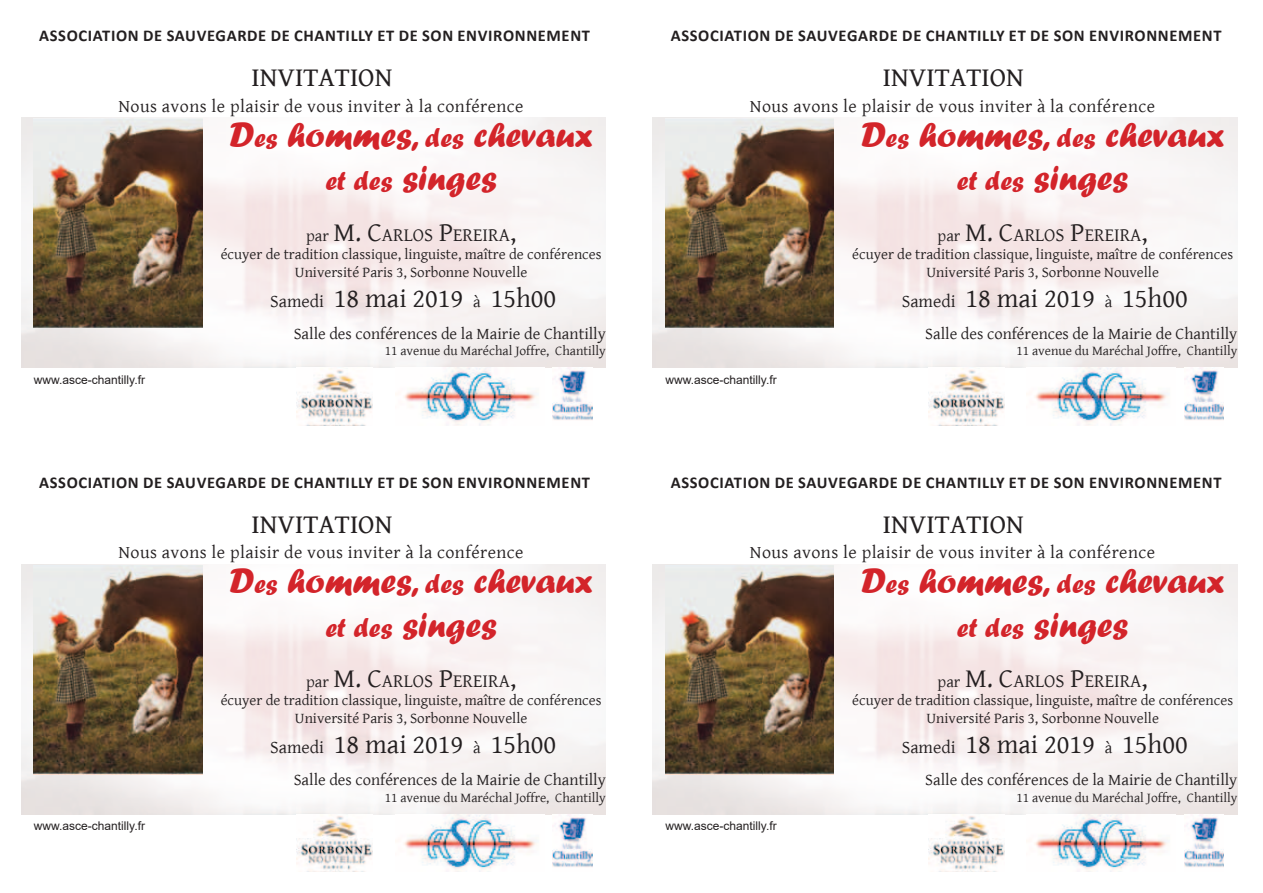
<style>
.page{position:relative;width:1263px;height:893px;background:#fff}
.page>*{position:absolute;margin:0;border:0;box-sizing:border-box;transform-origin:0 0}
.t1{font:36px/43.2px "Forte";color:#d3242a;text-align:center}
.t2{font:27px "Gentium Basic";color:#231f20}
.t3{font:27px "Gentium Book Basic";color:#231f20}
.t4{font:18.9px "Gentium Basic";color:#231f20}
.t5{font:18px "Gentium Basic";letter-spacing:.025em;color:#231f20}
.t6{font:700 16.5px "Calibri";letter-spacing:.04em;color:#231f20}
.t7{font:16.5px "Gentium Basic";color:#231f20}
.t8{font:15px/18px "Gentium Basic";color:#231f20;text-align:center}
.t9{font:13.5px "Gentium Basic";color:#231f20}
.t10{font:12px "Arial";color:#231f20}
.s1{font-size:27px}
.s2{font-size:16.5px}
.s3{font-size:18px}
</style>
<div class="page">
<img style="left:21px;top:118px;width:585px;height:250px">
<img style="left:34px;top:119px;width:168px;height:209px">
<img style="left:553px;top:368px;width:39px;height:52px">
<img style="left:404px;top:368px;width:133px;height:57px">
<img style="left:297px;top:369px;width:75px;height:56px">
<img style="left:665px;top:119px;width:169px;height:209px">
<img style="left:1184px;top:368px;width:40px;height:52px">
<img style="left:1035px;top:368px;width:133px;height:57px">
<img style="left:928px;top:369px;width:76px;height:56px">
<img style="left:21px;top:564px;width:585px;height:250px">
<img style="left:34px;top:565px;width:168px;height:209px">
<img style="left:553px;top:814px;width:39px;height:53px">
<img style="left:404px;top:814px;width:133px;height:58px">
<img style="left:297px;top:815px;width:75px;height:57px">
<img style="left:665px;top:565px;width:169px;height:209px">
<img style="left:1184px;top:814px;width:40px;height:53px">
<img style="left:1035px;top:814px;width:133px;height:58px">
<img style="left:928px;top:815px;width:76px;height:57px">
<p class="t6" style="left:39px;top:24px;width:552px">ASSOCIATION DE SAUVEGARDE DE CHANTILLY ET DE SON ENVIRONNEMENT</p>
<h2 class="t3" style="left:251px;top:58px;width:142px">INVITATION</h2>
<p class="t5" style="left:118px;top:93px;width:407px">Nous avons le plaisir de vous inviter à la conférence</p>
<h1 class="t1" style="left:230px;top:113px;width:365px">D<span class="s1">es</span> hommes, <span class="s1">des</span> chevaux <span class="s1">et des</span> singes</h1>
<p class="t6" style="left:671px;top:24px;width:552px">ASSOCIATION DE SAUVEGARDE DE CHANTILLY ET DE SON ENVIRONNEMENT</p>
<h2 class="t3" style="left:883px;top:58px;width:142px">INVITATION</h2>
<p class="t5" style="left:750px;top:93px;width:407px">Nous avons le plaisir de vous inviter à la conférence</p>
<h1 class="t1" style="left:861px;top:113px;width:365px">D<span class="s1">es</span> hommes, <span class="s1">des</span> chevaux <span class="s1">et des</span> singes</h1>
<p class="t4" style="left:306px;top:221px;width:212px"><span class="s2">par</span> <span class="s1">M.</span> <span class="s1">C</span>ARLOS <span class="s1">P</span>EREIRA<span class="s1">,</span></p>
<p class="t8" style="left:221px;top:244px;width:382px">écuyer de tradition classique, linguiste, maître de conférences<br>Université Paris 3, Sorbonne Nouvelle</p>
<p class="t4" style="left:937px;top:221px;width:212px"><span class="s2">par</span> <span class="s1">M.</span> <span class="s1">C</span>ARLOS <span class="s1">P</span>EREIRA<span class="s1">,</span></p>
<p class="t8" style="left:852px;top:244px;width:382px">écuyer de tradition classique, linguiste, maître de conférences<br>Université Paris 3, Sorbonne Nouvelle</p>
<h2 class="t2" style="left:270px;top:278px;width:288px"><span class="s3">Samedi</span> 18 mai 2019 <span class="s2">à</span> 15h00</h2>
<h2 class="t2" style="left:902px;top:278px;width:288px"><span class="s3">Samedi</span> 18 mai 2019 <span class="s2">à</span> 15h00</h2>
<p class="t7" style="left:294px;top:321px;width:314px">Salle des conférences de la Mairie de Chantilly</p>
<p class="t9" style="left:385px;top:341px;width:223px">11 avenue du Maréchal Joffre, Chantilly</p>
<p class="t7" style="left:925px;top:321px;width:314px">Salle des conférences de la Mairie de Chantilly</p>
<p class="t9" style="left:1016px;top:341px;width:223px">11 avenue du Maréchal Joffre, Chantilly</p>
<p class="t10" style="left:34px;top:371px;width:113px">www.asce-chantilly.fr</p>
<p class="t10" style="left:665px;top:371px;width:113px">www.asce-chantilly.fr</p>
<p class="t6" style="left:39px;top:470px;width:552px">ASSOCIATION DE SAUVEGARDE DE CHANTILLY ET DE SON ENVIRONNEMENT</p>
<h2 class="t3" style="left:251px;top:504px;width:142px">INVITATION</h2>
<p class="t5" style="left:118px;top:539px;width:407px">Nous avons le plaisir de vous inviter à la conférence</p>
<h1 class="t1" style="left:230px;top:559px;width:365px">D<span class="s1">es</span> hommes, <span class="s1">des</span> chevaux <span class="s1">et des</span> singes</h1>
<p class="t6" style="left:671px;top:470px;width:552px">ASSOCIATION DE SAUVEGARDE DE CHANTILLY ET DE SON ENVIRONNEMENT</p>
<h2 class="t3" style="left:883px;top:504px;width:142px">INVITATION</h2>
<p class="t5" style="left:750px;top:539px;width:407px">Nous avons le plaisir de vous inviter à la conférence</p>
<h1 class="t1" style="left:861px;top:559px;width:365px">D<span class="s1">es</span> hommes, <span class="s1">des</span> chevaux <span class="s1">et des</span> singes</h1>
<p class="t4" style="left:306px;top:667px;width:212px"><span class="s2">par</span> <span class="s1">M.</span> <span class="s1">C</span>ARLOS <span class="s1">P</span>EREIRA<span class="s1">,</span></p>
<p class="t8" style="left:221px;top:691px;width:382px">écuyer de tradition classique, linguiste, maître de conférences<br>Université Paris 3, Sorbonne Nouvelle</p>
<p class="t4" style="left:937px;top:667px;width:212px"><span class="s2">par</span> <span class="s1">M.</span> <span class="s1">C</span>ARLOS <span class="s1">P</span>EREIRA<span class="s1">,</span></p>
<p class="t8" style="left:852px;top:691px;width:382px">écuyer de tradition classique, linguiste, maître de conférences<br>Université Paris 3, Sorbonne Nouvelle</p>
<h2 class="t2" style="left:270px;top:725px;width:288px"><span class="s3">Samedi</span> 18 mai 2019 <span class="s2">à</span> 15h00</h2>
<h2 class="t2" style="left:902px;top:725px;width:288px"><span class="s3">Samedi</span> 18 mai 2019 <span class="s2">à</span> 15h00</h2>
<p class="t7" style="left:294px;top:768px;width:314px">Salle des conférences de la Mairie de Chantilly</p>
<p class="t9" style="left:385px;top:787px;width:223px">11 avenue du Maréchal Joffre, Chantilly</p>
<p class="t7" style="left:925px;top:768px;width:314px">Salle des conférences de la Mairie de Chantilly</p>
<p class="t9" style="left:1016px;top:787px;width:223px">11 avenue du Maréchal Joffre, Chantilly</p>
<p class="t10" style="left:34px;top:818px;width:113px">www.asce-chantilly.fr</p>
<p class="t10" style="left:665px;top:818px;width:113px">www.asce-chantilly.fr</p>
</div>
